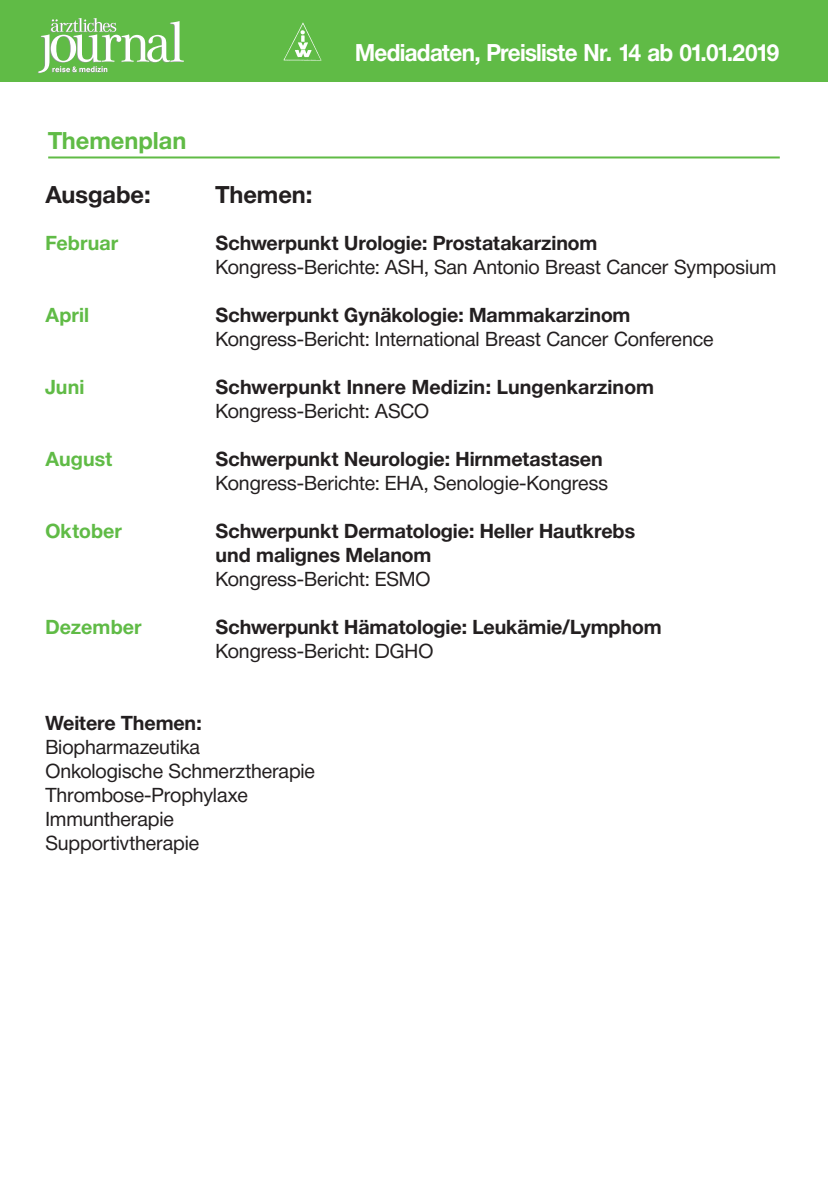
<style>
.page{position:relative;width:828px;height:1191px;background:#fff}
.page>*{position:absolute;margin:0;border:0;box-sizing:border-box;transform-origin:0 0}
.t1{font:700 24px "Neue Helvetica BQ";letter-spacing:-.03em;color:#fff;scale:.95 1}
.t2{font:700 24px "Neue Helvetica BQ";color:#231f20}
.t3{font:700 24px "Neue Helvetica BQ";color:#60bb46}
.t4{font:20px/24px "Neue Helvetica BQ";letter-spacing:-.005em;color:#231f20}
.t5{font:700 20px/24px "Neue Helvetica BQ";letter-spacing:-.005em;color:#231f20}
.t6{font:700 20px "Neue Helvetica BQ";letter-spacing:.005em;color:#60bb46}
</style>
<div class="page">
<div style="left:0;top:0;width:828px;height:81px;background:#60bb46"></div>
<svg style="left:38px;top:18px;width:146px;height:55px"></svg>
<img style="left:283px;top:22px;width:39px;height:39px">
<hr style="left:48px;top:156px;width:732px;height:2px;background:#60bb46">
<p class="t1" style="left:355px;top:38px;width:448px">Mediadaten, Preisliste Nr. 14 ab 01.01.2019</p>
<p class="t3" style="left:48px;top:126px;width:140px">Themenplan</p>
<p class="t2" style="left:45px;top:180px;width:106px">Ausgabe:</p>
<p class="t2" style="left:215px;top:180px;width:98px">Themen:</p>
<p class="t6" style="left:45px;top:230px;width:74px">Februar</p>
<p class="t5" style="left:215px;top:231px;width:383px">Schwerpunkt Urologie: Prostatakarzinom</p>
<p class="t4" style="left:215px;top:255px;width:562px">Kongress-Berichte: ASH, San Antonio Breast Cancer Symposium</p>
<p class="t6" style="left:45px;top:302px;width:45px">April</p>
<p class="t5" style="left:215px;top:303px;width:416px">Schwerpunkt Gynäkologie: Mammakarzinom</p>
<p class="t4" style="left:215px;top:327px;width:499px">Kongress-Bericht: International Breast Cancer Conference</p>
<p class="t6" style="left:45px;top:374px;width:41px">Juni</p>
<p class="t5" style="left:215px;top:375px;width:440px">Schwerpunkt Innere Medizin: Lungenkarzinom</p>
<p class="t4" style="left:215px;top:399px;width:215px">Kongress-Bericht: ASCO</p>
<p class="t6" style="left:45px;top:446px;width:69px">August</p>
<p class="t5" style="left:215px;top:447px;width:389px">Schwerpunkt Neurologie: Hirnmetastasen</p>
<p class="t4" style="left:215px;top:471px;width:394px">Kongress-Berichte: EHA, Senologie-Kongress</p>
<p class="t6" style="left:45px;top:518px;width:78px">Oktober</p>
<p class="t5" style="left:215px;top:519px;width:421px">Schwerpunkt Dermatologie: Heller Hautkrebs und malignes Melanom</p>
<p class="t4" style="left:215px;top:567px;width:217px">Kongress-Bericht: ESMO</p>
<p class="t6" style="left:45px;top:614px;width:98px">Dezember</p>
<p class="t5" style="left:215px;top:615px;width:448px">Schwerpunkt Hämatologie: Leukämie/Lymphom</p>
<p class="t4" style="left:215px;top:639px;width:219px">Kongress-Bericht: DGHO</p>
<p class="t5" style="left:45px;top:711px;width:158px">Weitere Themen:</p>
<p class="t4" style="left:45px;top:735px;width:271px">Biopharmazeutika<br>Onkologische Schmerztherapie<br>Thrombose-Prophylaxe<br>Immuntherapie<br>Supportivtherapie</p>
</div>
